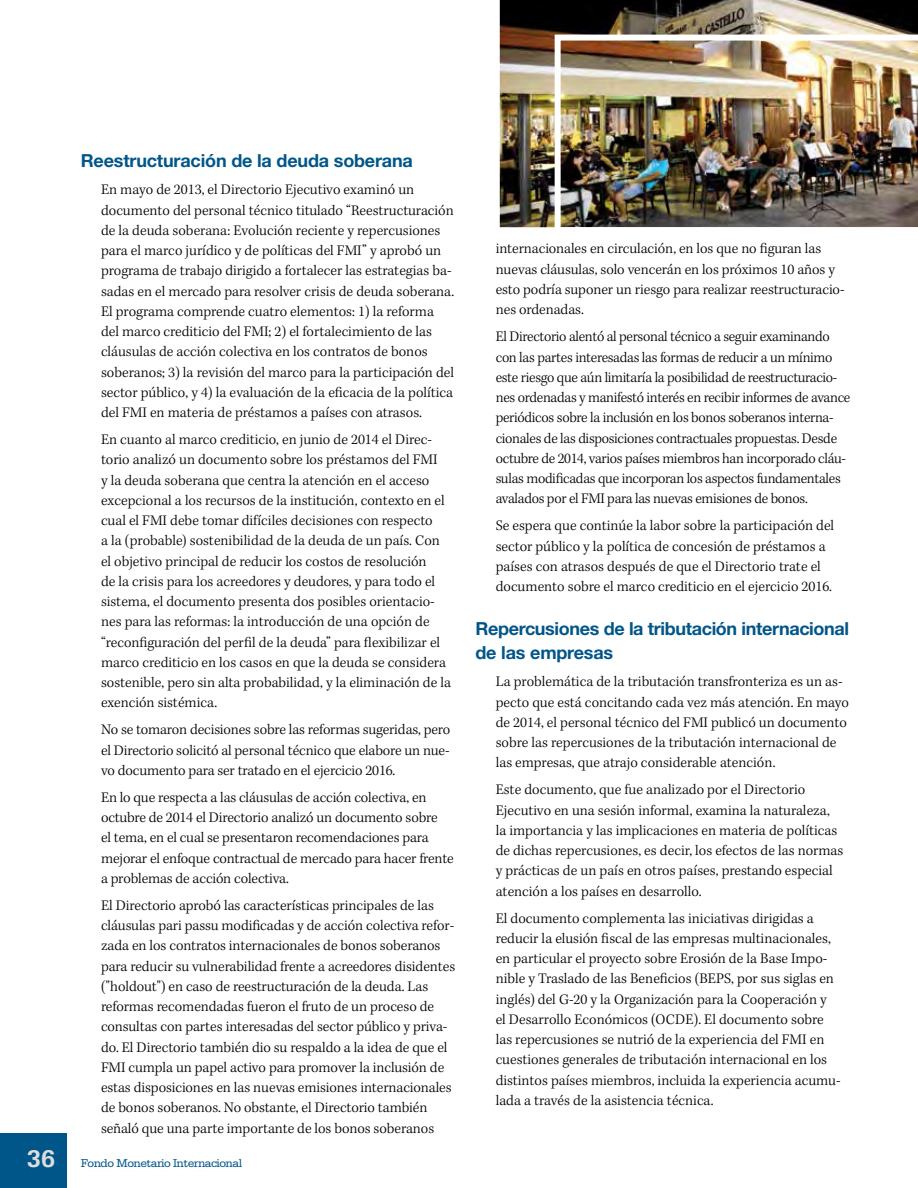
<style>
.page{position:relative;width:918px;height:1188px;background:#fff}
.page>*{position:absolute;margin:0;border:0;box-sizing:border-box;transform-origin:0 0}
.t1{font:700 18px/24px "Helvetica Neue LT Std";letter-spacing:-.01em;color:#005689}
.t2{font:300 15px/20.2px "Kepler Std";color:#000}
.t3{font:300 15px/20.2px "Kepler Std";letter-spacing:-.02em;color:#000}
.t4{font:12px "Serifa Std";letter-spacing:-.04em;color:#005689}
.s1{font-weight:700;font-size:25.5px;color:#dcddde}
</style>
<div class="page">
<div style="left:0;top:1133px;width:68px;height:55px;background:#005689"></div>
<img style="left:499px;top:0;width:419px;height:228px">
<img style="left:555px;top:35px;width:363px;height:193px">
<p class="t1" style="left:81px;top:148px;width:334px">Reestructuración de la deuda soberana</p>
<p class="t2" style="left:101px;top:180px;width:355px">En mayo de 2013, el Directorio Ejecutivo examinó un documento del personal técnico titulado “Reestructuración de la deuda soberana: Evolución reciente y repercusiones para el marco jurídico y de políticas del FMI” y aprobó un programa de trabajo dirigido a fortalecer las estrategias ba&shy;sadas en el mercado para resolver crisis de deuda soberana.<br>El programa comprende cuatro elementos: 1) la reforma del marco crediticio del FMI; 2) el fortalecimiento de las cláusulas de acción colectiva en los contratos de bonos soberanos; 3) la revisión del marco para la participación del sector público, y 4) la evaluación de la eficacia de la política del FMI en materia de préstamos a países con atrasos.</p>
<p class="t2" style="left:101px;top:430px;width:352px">En cuanto al marco crediticio, en junio de 2014 el Direc&shy;torio analizó un documento sobre los préstamos del FMI<br>y la deuda soberana que centra la atención en el acceso excepcional a los recursos de la institución, contexto en el cual el FMI debe tomar difíciles decisiones con respecto<br>a la (probable) sostenibilidad de la deuda de un país. Con el objetivo principal de reducir los costos de resolución<br>de la crisis para los acreedores y deudores, y para todo el sistema, el documento presenta dos posibles orientacio&shy;nes para las reformas: la introducción de una opción de “reconfiguración del perfil de la deuda” para flexibilizar el marco crediticio en los casos en que la deuda se considera sostenible, pero sin alta probabilidad, y la eliminación de la exención sistémica.</p>
<p class="t2" style="left:101px;top:720px;width:351px;text-align:justify">No se tomaron decisiones sobre las reformas sugeridas, pero el Directorio solicitó al personal técnico que elabore un nue&shy;vo documento para ser tratado en el ejercicio 2016.</p>
<p class="t2" style="left:101px;top:788px;width:354px">En lo que respecta a las cláusulas de acción colectiva, en octubre de 2014 el Directorio analizó un documento sobre<br>el tema, en el cual se presentaron recomendaciones para mejorar el enfoque contractual de mercado para hacer frente a problemas de acción colectiva.</p>
<p class="t2" style="left:101px;top:896px;width:356px">El Directorio aprobó las características principales de las cláusulas pari passu modificadas y de acción colectiva refor&shy;zada en los contratos internacionales de bonos soberanos para reducir su vulnerabilidad frente a acreedores disidentes ("holdout") en caso de reestructuración de la deuda. Las reformas recomendadas fueron el fruto de un proceso de consultas con partes interesadas del sector público y priva&shy;do. El Directorio también dio su respaldo a la idea de que el FMI cumpla un papel activo para promover la inclusión de estas disposiciones en las nuevas emisiones internacionales de bonos soberanos. No obstante, el Directorio también señaló que una parte importante de los bonos soberanos</p>
<p class="t4" style="left:27px;top:1157px;width:217px"><span class="s1">36</span> Fondo Monetario Internacional</p>
<p class="t2" style="left:496px;top:239px;width:350px">internacionales en circulación, en los que no figuran las nuevas cláusulas, solo vencerán en los próximos 10 años y esto podría suponer un riesgo para realizar reestructuracio&shy;nes ordenadas.</p>
<p class="t3" style="left:496px;top:327px;width:356px">El Directorio alentó al personal técnico a seguir examinando con las partes interesadas las formas de reducir a un mínimo este riesgo que aún limitaría la posibilidad de reestructuracio&shy;nes ordenadas y manifestó interés en recibir informes de avance periódicos sobre la inclusión en los bonos soberanos interna&shy;cionales de las disposiciones contractuales propuestas. Desde octubre de 2014, varios países miembros han incorporado cláu&shy;sulas modificadas que incorporan los aspectos fundamentales avalados por el FMI para las nuevas emisiones de bonos.</p>
<p class="t2" style="left:496px;top:516px;width:340px">Se espera que continúe la labor sobre la participación del sector público y la política de concesión de préstamos a países con atrasos después de que el Directorio trate el documento sobre el marco crediticio en el ejercicio 2016.</p>
<p class="t1" style="left:475px;top:616px;width:375px">Repercusiones de la tributación internacional de las empresas</p>
<p class="t2" style="left:496px;top:672px;width:355px">La problemática de la tributación transfronteriza es un as&shy;pecto que está concitando cada vez más atención. En mayo de 2014, el personal técnico del FMI publicó un documento sobre las repercusiones de la tributación internacional de las empresas, que atrajo considerable atención.</p>
<p class="t2" style="left:496px;top:780px;width:349px">Este documento, que fue analizado por el Directorio Ejecutivo en una sesión informal, examina la naturaleza, la importancia y las implicaciones en materia de políticas de dichas repercusiones, es decir, los efectos de las normas y prácticas de un país en otros países, prestando especial atención a los países en desarrollo.</p>
<p class="t2" style="left:496px;top:908px;width:346px">El documento complementa las iniciativas dirigidas a reducir la elusión fiscal de las empresas multinacionales, en particular el proyecto sobre Erosión de la Base Impo&shy;nible y Traslado de las Beneficios (BEPS, por sus siglas en inglés) del G-20 y la Organización para la Cooperación y<br>el Desarrollo Económicos (OCDE). El documento sobre las repercusiones se nutrió de la experiencia del FMI en cuestiones generales de tributación internacional en los distintos países miembros, incluida la experiencia acumu&shy;lada a través de la asistencia técnica.</p>
</div>
